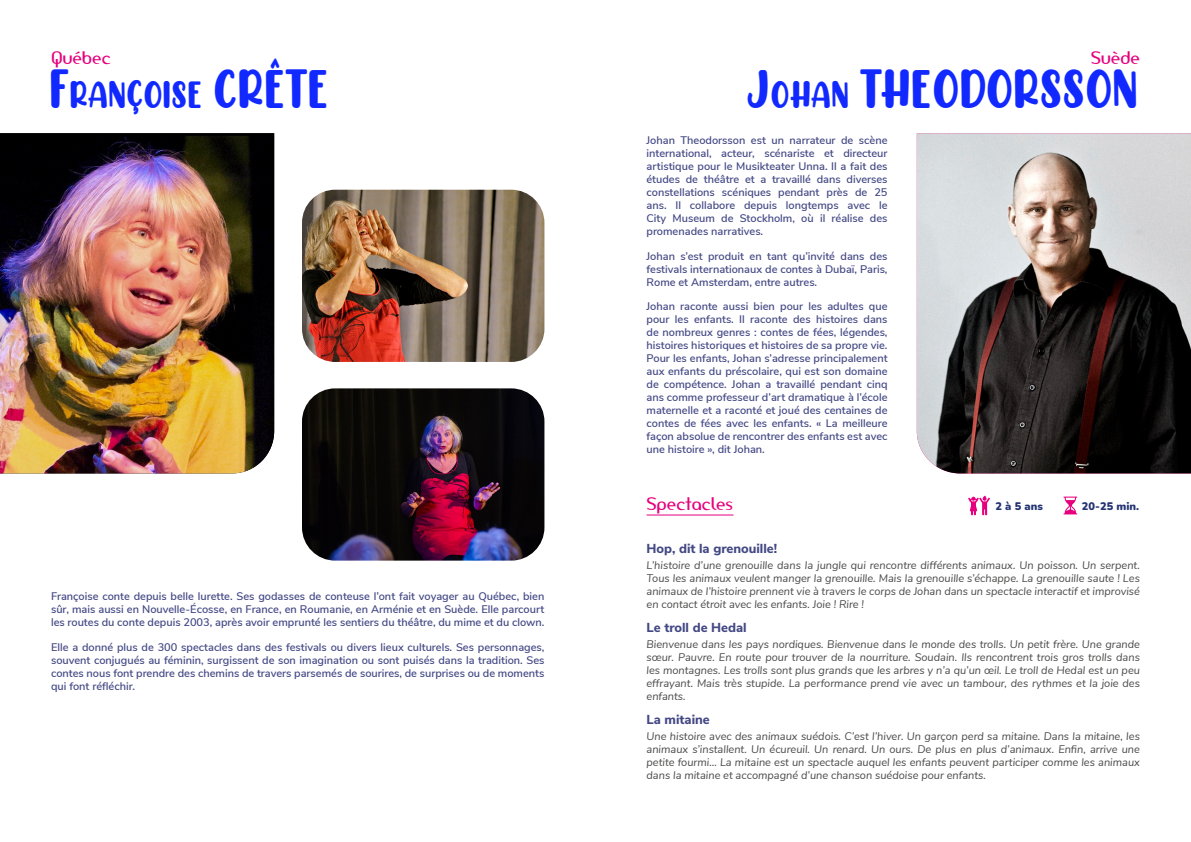
<style>
.page{position:relative;width:1191px;height:842px;background:#fff}
.page>*{position:absolute;margin:0;border:0;box-sizing:border-box;transform-origin:0 0}
.t1{font:45px "CHICKEN Pie Height";color:#1129ff}
.t2{font:31.5px "CHICKEN Pie Height";color:#1129ff}
.t3{font:17px "Amerika Sans";color:#e6007d}
.t4{font:800 13px "Nunito Sans";color:#434884}
.t5{font:600 11px/13px "Nunito Sans";color:#434884;text-align:justify}
.t6{font:italic 11px/13px "Nunito Sans";color:#4a4a49;text-align:justify}
.t7{font:900 11px "Nunito";color:#253474}
.s1{font-size:45px}
.s2{font-size:31.5px}
</style>
<div class="page">
<img style="left:0;top:133px;width:274px;height:340px">
<img style="left:302px;top:388px;width:242px;height:173px">
<img style="left:302px;top:190px;width:242px;height:172px">
<img style="left:916px;top:133px;width:275px;height:340px">
<hr style="left:646px;top:514px;width:87px;height:1px;background:#e6007d">
<svg style="left:968px;top:496px;width:22px;height:19px"></svg>
<svg style="left:1063px;top:497px;width:14px;height:17px"></svg>
<h3 class="t3" style="left:51px;top:47px;width:61px">Québec</h3>
<h2 class="t2" style="left:51px;top:69px;width:258px"><span class="s1">F</span>RANÇOISE <span class="s1">CRÊTE</span></h2>
<p class="t5" style="left:51px;top:589px;width:495px">Françoise conte depuis belle lurette. Ses godasses de conteuse l’ont fait voyager au Québec, bien sûr, mais aussi en Nouvelle-Écosse, en France, en Roumanie, en Arménie et en Suède. Elle parcourt les routes du conte depuis 2003, après avoir emprunté les sentiers du théâtre, du mime et du clown.</p>
<p class="t5" style="left:51px;top:640px;width:495px">Elle a donné plus de 300 spectacles dans des festivals ou divers lieux culturels. Ses personnages, souvent conjugués au féminin, surgissent de son imagination ou sont puisés dans la tradition. Ses contes nous font prendre des chemins de travers parsemés de sourires, de surprises ou de moments qui font réfléchir.</p>
<h3 class="t3" style="left:1090px;top:47px;width:51px">Suède</h3>
<h1 class="t1" style="left:747px;top:52px;width:140px">J<span class="s2">OHAN</span> THEO</h1>
<h1 class="t1" style="left:961px;top:52px;width:53px">DORSSON</h1>
<p class="t5" style="left:646px;top:133px;width:242px">Johan Theodorsson est un narrateur de scène international, acteur, scénariste et directeur artistique pour le Musikteater Unna. Il a fait des études de théâtre et a travaillé dans diverses constellations scéniques pendant près de 25 ans. Il collabore depuis longtemps avec le City Museum de Stockholm, où il réalise des promenades narratives.</p>
<p class="t5" style="left:646px;top:249px;width:242px">Johan s’est produit en tant qu’invité dans des festivals internationaux de contes à Dubaï, Paris, Rome et Amsterdam, entre autres.</p>
<p class="t5" style="left:646px;top:299px;width:242px">Johan raconte aussi bien pour les adultes que pour les enfants. Il raconte des histoires dans de nombreux genres : contes de fées, légendes, histoires historiques et histoires de sa propre vie.<br>Pour les enfants, Johan s’adresse principalement aux enfants du préscolaire, qui est son domaine de compétence. Johan a travaillé pendant cinq ans comme professeur d’art dramatique à l’école maternelle et a raconté et joué des centaines de contes de fées avec les enfants. « La meilleure façon absolue de rencontrer des enfants est avec une histoire », dit Johan.</p>
<h3 class="t3" style="left:646px;top:493px;width:88px">Spectacles</h3>
<p class="t7" style="left:995px;top:498px;width:49px">2 à 5 ans</p>
<p class="t7" style="left:1082px;top:498px;width:59px">20-25 min.</p>
<p class="t4" style="left:646px;top:539px;width:132px">Hop, dit la grenouille!</p>
<p class="t6" style="left:646px;top:558px;width:495px">L’histoire d’une grenouille dans la jungle qui rencontre différents animaux. Un poisson. Un serpent.<br>Tous les animaux veulent manger la grenouille. Mais la grenouille s’échappe. La grenouille saute ! Les animaux de l’histoire prennent vie à travers le corps de Johan dans un spectacle interactif et improvisé en contact étroit avec les enfants. Joie ! Rire !</p>
<p class="t4" style="left:646px;top:618px;width:102px">Le troll de Hedal</p>
<p class="t6" style="left:646px;top:637px;width:495px">Bienvenue dans les pays nordiques. Bienvenue dans le monde des trolls. Un petit frère. Une grande sœur. Pauvre. En route pour trouver de la nourriture. Soudain. Ils rencontrent trois gros trolls dans les montagnes. Les trolls sont plus grands que les arbres y n’a qu’un œil. Le troll de Hedal est un peu effrayant. Mais très stupide. La performance prend vie avec un tambour, des rythmes et la joie des enfants.</p>
<p class="t4" style="left:646px;top:710px;width:65px">La mitaine</p>
<p class="t6" style="left:646px;top:729px;width:495px">Une histoire avec des animaux suédois. C’est l’hiver. Un garçon perd sa mitaine. Dans la mitaine, les animaux s’installent. Un écureuil. Un renard. Un ours. De plus en plus d’animaux. Enfin, arrive une petite fourmi… La mitaine est un spectacle auquel les enfants peuvent participer comme les animaux dans la mitaine et accompagné d’une chanson suédoise pour enfants.</p>
</div>
